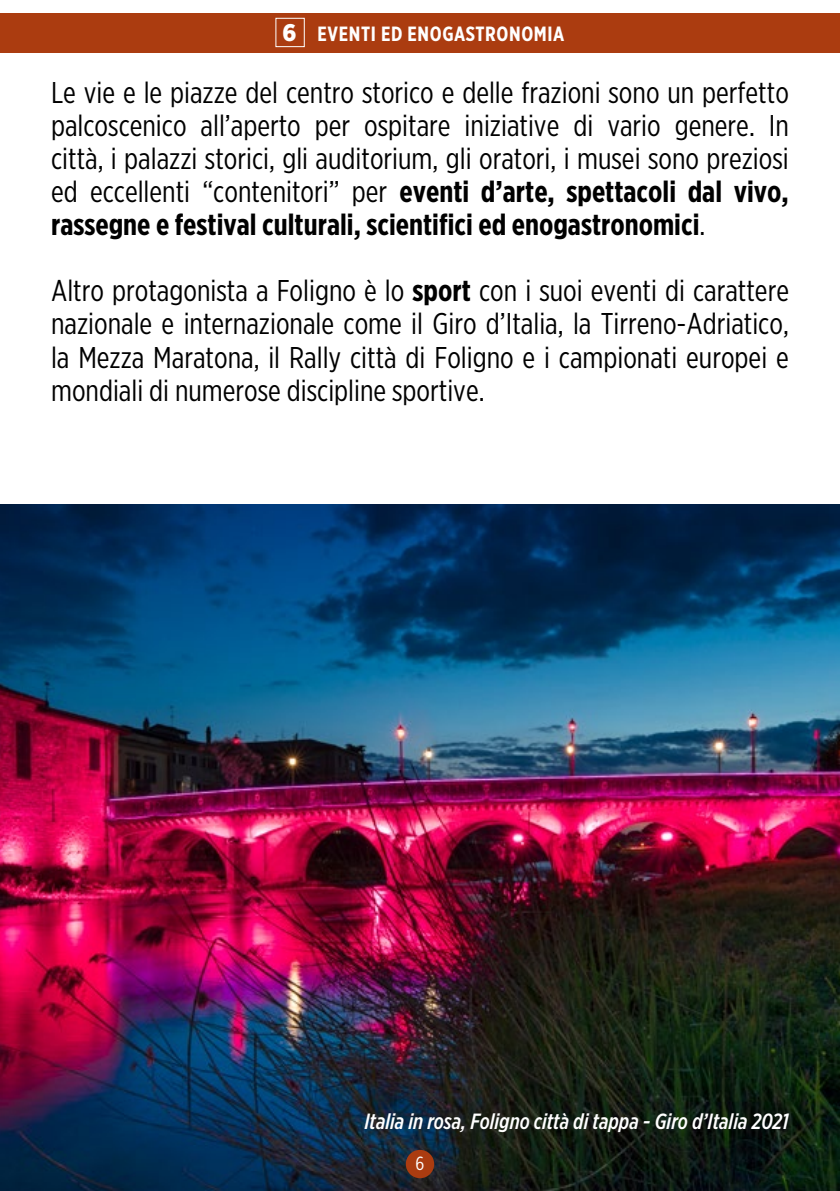
<style>
.page{position:relative;width:840px;height:1191px;background:#fff}
.page>*{position:absolute;margin:0;border:0;box-sizing:border-box;transform-origin:0 0}
.t1{font:30px/33px "Gotham X Narrow";color:#000;text-align:justify}
.t2{font:italic 500 22px "Gotham X Narrow";color:#fff}
.t3{font:700 20.6px "Gotham X Narrow";letter-spacing:.03em;color:#fff}
.t4{font:19px "Gotham X Narrow";color:#fff}
.s1{font-family:"Gotham Narrow";font-weight:900;font-size:24px}
.s2{font-weight:700}
</style>
<div class="page">
<img style="left:0;top:505px;width:839px;height:686px">
<div style="left:0;top:13px;width:839px;height:39px;background:#ab3c10"></div>
<div style="left:405px;top:1149px;width:29px;height:29px;background:#ab3c10;border-radius:50%"></div>
<div style="left:275px;top:18px;width:29px;height:29px;background:#ab3c10;border:1px solid #fff"></div>
<p class="t3" style="left:282px;top:21px;width:283px"><span class="s1">6</span> EVENTI ED ENOGASTRONOMIA</p>
<p class="t1" style="left:51px;top:76px;width:739px">Le vie e le piazze del centro storico e delle frazioni sono un perfetto palcoscenico all’aperto per ospitare iniziative di vario genere. In città, i palazzi storici, gli auditorium, gli oratori, i musei sono preziosi ed eccellenti “contenitori” per <span class="s2">eventi d’arte, spettacoli dal vivo, rassegne e festival culturali, scientifici ed enogastronomici</span>.</p>
<p class="t1" style="left:51px;top:274px;width:739px">Altro protagonista a Foligno è lo <span class="s2">sport</span> con i suoi eventi di carattere nazionale e internazionale come il Giro d’Italia, la Tirreno-Adriatico, la Mezza Maratona, il Rally città di Foligno e i campionati europei e mondiali di numerose discipline sportive.</p>
<p class="t2" style="left:364px;top:1108px;width:425px">Italia in rosa, Foligno città di tappa - Giro d’Italia 2021</p>
<p class="t4" style="left:415px;top:1152px;width:10px">6</p>
</div>
